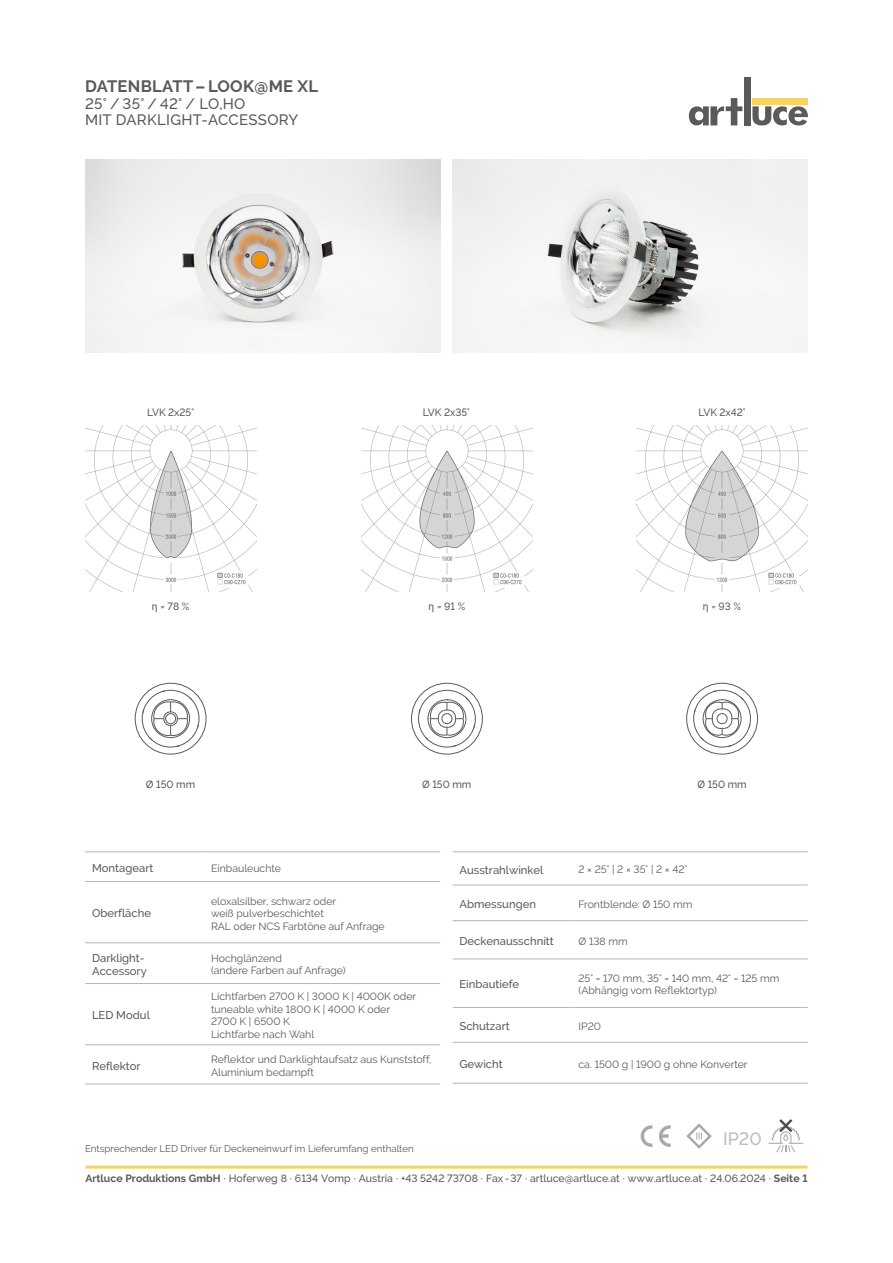
<style>
.page{position:relative;width:893px;height:1263px;background:#fff}
.page>*{position:absolute;margin:0;border:0;box-sizing:border-box;transform-origin:0 0}
.IP-Schutzkalsse{font:500 17.85px "Raleway";color:#bdbdbd}
.Titel_-_Datenblatt{font:700 16.5px "Raleway";letter-spacing:.02em;color:#5a5a5a}
.Untertitel_-_Datenblatt{font:500 15px "Raleway";letter-spacing:.02em;color:#5a5a5a}
.Tabelle_-_Spezifikationen_-_Bold{font:500 11.25px/13.5px "Raleway";color:#5a5a5a}
.Tabelle_-_Spezifikationen_-_Regular{font:10.5px/12.6px "Raleway";color:#5a5a5a}
.Maße__Werte{font:500 10.5px "Raleway";color:#5a5a5a}
.Fußnote{font:9.75px "Raleway";color:#5a5a5a}
.s1{font-weight:700}
</style>
<div class="page">
<hr style="left:85px;top:1165px;width:722px;height:3px;background:#f5d364">
<svg style="left:689px;top:98px;width:53px;height:27px"></svg>
<div style="left:744px;top:77px;width:7px;height:48px;background:#5a5a5a"></div>
<svg style="left:752px;top:106px;width:56px;height:19px"></svg>
<div style="left:752px;top:98px;width:56px;height:7px;background:#f5d364"></div>
<img style="left:85px;top:159px;width:355px;height:194px">
<img style="left:453px;top:159px;width:355px;height:194px">
<img style="left:85px;top:425px;width:171px;height:166px">
<img style="left:361px;top:425px;width:171px;height:166px">
<img style="left:636px;top:425px;width:172px;height:166px">
<svg style="left:142px;top:690px;width:57px;height:57px"></svg>
<div style="left:165px;top:713px;width:11px;height:11px;border:1px solid #5a5a5a;border-radius:50%"></div>
<div style="left:135px;top:683px;width:71px;height:71px;border:1px solid #5a5a5a;border-radius:50%"></div>
<div style="left:142px;top:690px;width:57px;height:57px;border:1px solid #5a5a5a;border-radius:50%"></div>
<div style="left:151px;top:699px;width:39px;height:39px;border:1px solid #5a5a5a;border-radius:50%"></div>
<svg style="left:418px;top:697px;width:58px;height:50px"></svg>
<div style="left:442px;top:713px;width:10px;height:11px;border:1px solid #5a5a5a;border-radius:50%"></div>
<div style="left:411px;top:683px;width:72px;height:71px;border:1px solid #5a5a5a;border-radius:50%"></div>
<div style="left:418px;top:690px;width:58px;height:57px;border:1px solid #5a5a5a;border-radius:50%"></div>
<div style="left:428px;top:699px;width:38px;height:39px;border:1px solid #5a5a5a;border-radius:50%"></div>
<svg style="left:694px;top:690px;width:57px;height:57px"></svg>
<div style="left:717px;top:713px;width:10px;height:11px;border:1px solid #5a5a5a;border-radius:50%"></div>
<div style="left:686px;top:683px;width:72px;height:71px;border:1px solid #5a5a5a;border-radius:50%"></div>
<div style="left:693px;top:690px;width:58px;height:57px;border:1px solid #5a5a5a;border-radius:50%"></div>
<div style="left:703px;top:699px;width:38px;height:39px;border:1px solid #5a5a5a;border-radius:50%"></div>
<hr style="left:572px;top:958px;width:236px;height:1px;background:#b4b4b4">
<hr style="left:572px;top:1007px;width:236px;height:1px;background:#b4b4b4">
<hr style="left:572px;top:1042px;width:236px;height:1px;background:#b4b4b4">
<hr style="left:572px;top:851px;width:236px;height:1px;background:#b4b4b4">
<hr style="left:572px;top:884px;width:236px;height:1px;background:#b4b4b4">
<hr style="left:572px;top:920px;width:236px;height:1px;background:#b4b4b4">
<hr style="left:453px;top:851px;width:119px;height:1px;background:#b4b4b4">
<hr style="left:453px;top:884px;width:119px;height:1px;background:#b4b4b4">
<hr style="left:453px;top:920px;width:119px;height:1px;background:#b4b4b4">
<hr style="left:453px;top:958px;width:119px;height:1px;background:#b4b4b4">
<hr style="left:453px;top:1007px;width:119px;height:1px;background:#b4b4b4">
<hr style="left:453px;top:1042px;width:119px;height:1px;background:#b4b4b4">
<hr style="left:453px;top:1083px;width:119px;height:1px;background:#b4b4b4">
<hr style="left:572px;top:1083px;width:236px;height:1px;background:#b4b4b4">
<hr style="left:204px;top:881px;width:236px;height:1px;background:#b4b4b4">
<hr style="left:204px;top:942px;width:236px;height:1px;background:#b4b4b4">
<hr style="left:204px;top:983px;width:236px;height:1px;background:#b4b4b4">
<hr style="left:204px;top:1044px;width:236px;height:1px;background:#b4b4b4">
<hr style="left:204px;top:1084px;width:236px;height:1px;background:#b4b4b4">
<hr style="left:85px;top:881px;width:119px;height:1px;background:#b4b4b4">
<hr style="left:85px;top:942px;width:119px;height:1px;background:#b4b4b4">
<hr style="left:85px;top:983px;width:119px;height:1px;background:#b4b4b4">
<hr style="left:85px;top:1044px;width:119px;height:1px;background:#b4b4b4">
<hr style="left:85px;top:1084px;width:119px;height:1px;background:#b4b4b4">
<hr style="left:85px;top:851px;width:119px;height:1px;background:#b4b4b4">
<hr style="left:204px;top:851px;width:236px;height:1px;background:#b4b4b4">
<svg style="left:640px;top:1125px;width:12px;height:22px"></svg>
<svg style="left:659px;top:1125px;width:12px;height:22px"></svg>
<svg style="left:686px;top:1123px;width:26px;height:26px"></svg>
<svg style="left:768px;top:1119px;width:35px;height:33px"></svg>
<p class="Titel_-_Datenblatt" style="left:85px;top:77px;width:235px">DATENBLATT– LOOK@ME XL</p>
<p class="Untertitel_-_Datenblatt" style="left:85px;top:95px;width:162px">25° / 35° / 42° / LO,HO</p>
<p class="Untertitel_-_Datenblatt" style="left:85px;top:111px;width:215px">MIT DARKLIGHT-ACCESSORY</p>
<p class="Maße__Werte" style="left:147px;top:407px;width:49px">LVK 2x25°</p>
<p class="Maße__Werte" style="left:423px;top:407px;width:49px">LVK 2x35°</p>
<p class="Maße__Werte" style="left:698px;top:407px;width:49px">LVK 2x42°</p>
<p class="Maße__Werte" style="left:160px;top:600px;width:30px">= 78 %</p>
<p class="Maße__Werte" style="left:437px;top:600px;width:30px">= 91 %</p>
<p class="Maße__Werte" style="left:711px;top:600px;width:31px">= 93 %</p>
<p class="Maße__Werte" style="left:146px;top:778px;width:51px">Ø 150 mm</p>
<p class="Maße__Werte" style="left:422px;top:778px;width:51px">Ø 150 mm</p>
<p class="Maße__Werte" style="left:697px;top:778px;width:51px">Ø 150 mm</p>
<p class="Tabelle_-_Spezifikationen_-_Bold" style="left:92px;top:861px;width:63px">Montageart</p>
<p class="Tabelle_-_Spezifikationen_-_Regular" style="left:211px;top:861px;width:71px">Einbauleuchte</p>
<p class="Tabelle_-_Spezifikationen_-_Bold" style="left:92px;top:907px;width:60px">Oberfläche</p>
<p class="Tabelle_-_Spezifikationen_-_Regular" style="left:211px;top:894px;width:127px">eloxalsilber, schwarz oder</p>
<p class="Tabelle_-_Spezifikationen_-_Regular" style="left:211px;top:907px;width:114px">weiß pulverbeschichtet</p>
<p class="Tabelle_-_Spezifikationen_-_Regular" style="left:211px;top:920px;width:175px">RAL oder NCS Farbtöne auf Anfrage</p>
<p class="Tabelle_-_Spezifikationen_-_Bold" style="left:92px;top:951px;width:56px">Darklight-<br>Accessory</p>
<p class="Tabelle_-_Spezifikationen_-_Regular" style="left:211px;top:952px;width:72px">Hochglänzend</p>
<p class="Tabelle_-_Spezifikationen_-_Regular" style="left:211px;top:964px;width:136px">(andere Farben auf Anfrage)</p>
<p class="Tabelle_-_Spezifikationen_-_Bold" style="left:92px;top:1009px;width:59px">LED Modul</p>
<p class="Tabelle_-_Spezifikationen_-_Regular" style="left:211px;top:990px;width:207px">Lichtfarben 2700 K | 3000 K | 4000K oder tuneable white 1800 K | 4000 K oder<br>2700 K | 6500 K</p>
<p class="Tabelle_-_Spezifikationen_-_Regular" style="left:211px;top:1028px;width:105px">Lichtfarbe nach Wahl</p>
<p class="Tabelle_-_Spezifikationen_-_Bold" style="left:92px;top:1059px;width:50px">Reflektor</p>
<p class="Tabelle_-_Spezifikationen_-_Regular" style="left:211px;top:1053px;width:222px">Reflektor und Darklightaufsatz aus Kunststoff,<br>Aluminium bedampft</p>
<p class="Fußnote" style="left:85px;top:1142px;width:330px">Entsprechender LED Driver für Deckeneinwurf im Lieferumfang enthalten</p>
<p class="Tabelle_-_Spezifikationen_-_Bold" style="left:459px;top:863px;width:86px">Ausstrahlwinkel</p>
<p class="Tabelle_-_Spezifikationen_-_Regular" style="left:578px;top:863px;width:110px">2 × 25° | 2 × 35° | 2 × 42°</p>
<p class="Tabelle_-_Spezifikationen_-_Bold" style="left:459px;top:897px;width:78px">Abmessungen</p>
<p class="Tabelle_-_Spezifikationen_-_Regular" style="left:578px;top:898px;width:115px">Frontblende: Ø 150 mm</p>
<p class="Tabelle_-_Spezifikationen_-_Bold" style="left:459px;top:934px;width:96px">Deckenausschnitt</p>
<p class="Tabelle_-_Spezifikationen_-_Regular" style="left:578px;top:935px;width:51px">Ø 138 mm</p>
<p class="Tabelle_-_Spezifikationen_-_Bold" style="left:459px;top:978px;width:61px">Einbautiefe</p>
<p class="Tabelle_-_Spezifikationen_-_Regular" style="left:578px;top:972px;width:202px">25° = 170 mm, 35° = 140 mm, 42° = 125 mm</p>
<p class="Tabelle_-_Spezifikationen_-_Regular" style="left:578px;top:984px;width:140px">(Abhängig vom Reflektortyp)</p>
<p class="Tabelle_-_Spezifikationen_-_Bold" style="left:459px;top:1019px;width:52px">Schutzart</p>
<p class="Tabelle_-_Spezifikationen_-_Regular" style="left:578px;top:1020px;width:24px">IP20</p>
<p class="Tabelle_-_Spezifikationen_-_Bold" style="left:459px;top:1057px;width:45px">Gewicht</p>
<p class="Tabelle_-_Spezifikationen_-_Regular" style="left:578px;top:1057px;width:171px">ca. 1500 g | 1900 g ohne Konverter</p>
<p class="IP-Schutzkalsse" style="left:723px;top:1128px;width:40px">IP20</p>
<p class="Maße__Werte" style="left:85px;top:1172px;width:724px"><span class="s1">Artluce Produktions GmbH</span> · Hoferweg 8 · 6134 Vomp · Austria · +43 5242 73708 · Fax-37 · artluce@artluce.at · www.artluce.at · 24.06.2024 · <span class="s1">Seite 1</span></p>
</div>
